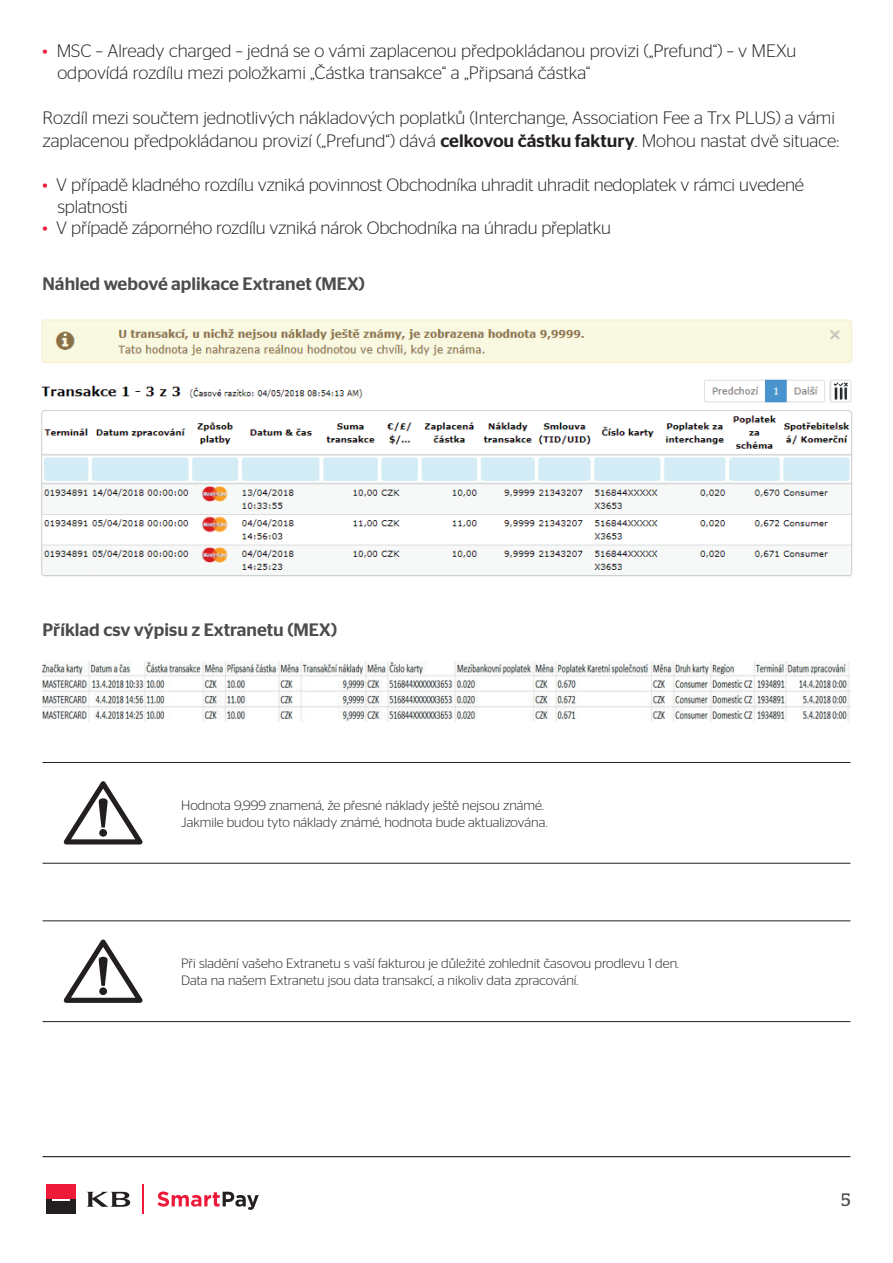
<style>
.page{position:relative;width:893px;height:1263px;background:#fff}
.page>*{position:absolute;margin:0;border:0;box-sizing:border-box;transform-origin:0 0}
.t1{font:300 18px/22.5px "Stag Sans";color:#231f20}
.t2{font:500 18px "Stag Sans";color:#4b4c4d}
.t3{font:18px "Stag";color:#4b4c4d}
.t4{font:300 13.5px/16.5px "Stag Sans";color:#231f20}
.s1{color:#ed1a3a}
.s2{font-weight:500}
</style>
<div class="page">
<svg style="left:87px;top:1192px;width:43px;height:15px"></svg>
<div style="left:46px;top:1184px;width:30px;height:15px;background:#ed1a3a"></div>
<div style="left:46px;top:1199px;width:30px;height:15px;background:#231f20"></div>
<svg style="left:53px;top:1199px;width:17px;height:2px"></svg>
<svg style="left:157px;top:1191px;width:102px;height:19px"></svg>
<hr style="left:142px;top:1184px;width:2px;height:30px;background:#ed1a3a">
<hr style="left:43px;top:1156px;width:807px;height:1px;background:#040101">
<img style="left:41px;top:319px;width:812px;height:258px">
<img style="left:43px;top:661px;width:807px;height:60px">
<svg style="left:64px;top:781px;width:79px;height:63px"></svg>
<hr style="left:43px;top:762px;width:807px;height:1px;background:#231f20">
<hr style="left:43px;top:863px;width:807px;height:1px;background:#231f20">
<svg style="left:64px;top:939px;width:79px;height:64px"></svg>
<hr style="left:43px;top:920px;width:807px;height:1px;background:#231f20">
<hr style="left:43px;top:1021px;width:807px;height:1px;background:#231f20">
<p class="t1" style="left:57px;top:39px;width:741px;text-indent:-15px"><span class="s1">•</span> MSC – Already charged – jedná se o vámi zaplacenou předpokládanou provizi („Prefund“) – v MEXu odpovídá rozdílu mezi položkami „Částka transakce“ a „Připsaná částka“</p>
<p class="t1" style="left:43px;top:107px;width:798px">Rozdíl mezi součtem jednotlivých nákladových poplatků (Interchange, Association Fee a Trx PLUS) a vámi zaplacenou předpokládanou provizí („Prefund“) dává <span class="s2">celkovou částku faktury</span>. Mohou nastat dvě situace:</p>
<p class="t1" style="left:57px;top:174px;width:748px;line-height:21.6px;text-indent:-15px"><span class="s1">•</span> V případě kladného rozdílu vzniká povinnost Obchodníka uhradit uhradit nedoplatek v rámci uvedené splatnosti</p>
<p class="t1" style="left:43px;top:216px;width:570px"><span class="s1">•</span> V případě záporného rozdílu vzniká nárok Obchodníka na úhradu přeplatku</p>
<p class="t2" style="left:43px;top:273px;width:324px">Náhled webové aplikace Extranet (MEX)</p>
<p class="t2" style="left:43px;top:620px;width:296px">Příklad csv výpisu z Extranetu (MEX)</p>
<p class="t4" style="left:181px;top:797px;width:368px">Hodnota 9,999 znamená, že přesné náklady ještě nejsou známé.<br>Jakmile budou tyto náklady známé, hodnota bude aktualizována.</p>
<p class="t4" style="left:181px;top:955px;width:499px">Při sladění vašeho Extranetu s vaší fakturou je důležité zohlednit časovou prodlevu 1 den.<br>Data na našem Extranetu jsou data transakcí, a nikoliv data zpracování.</p>
<p class="t3" style="left:841px;top:1190px;width:11px">5</p>
</div>
